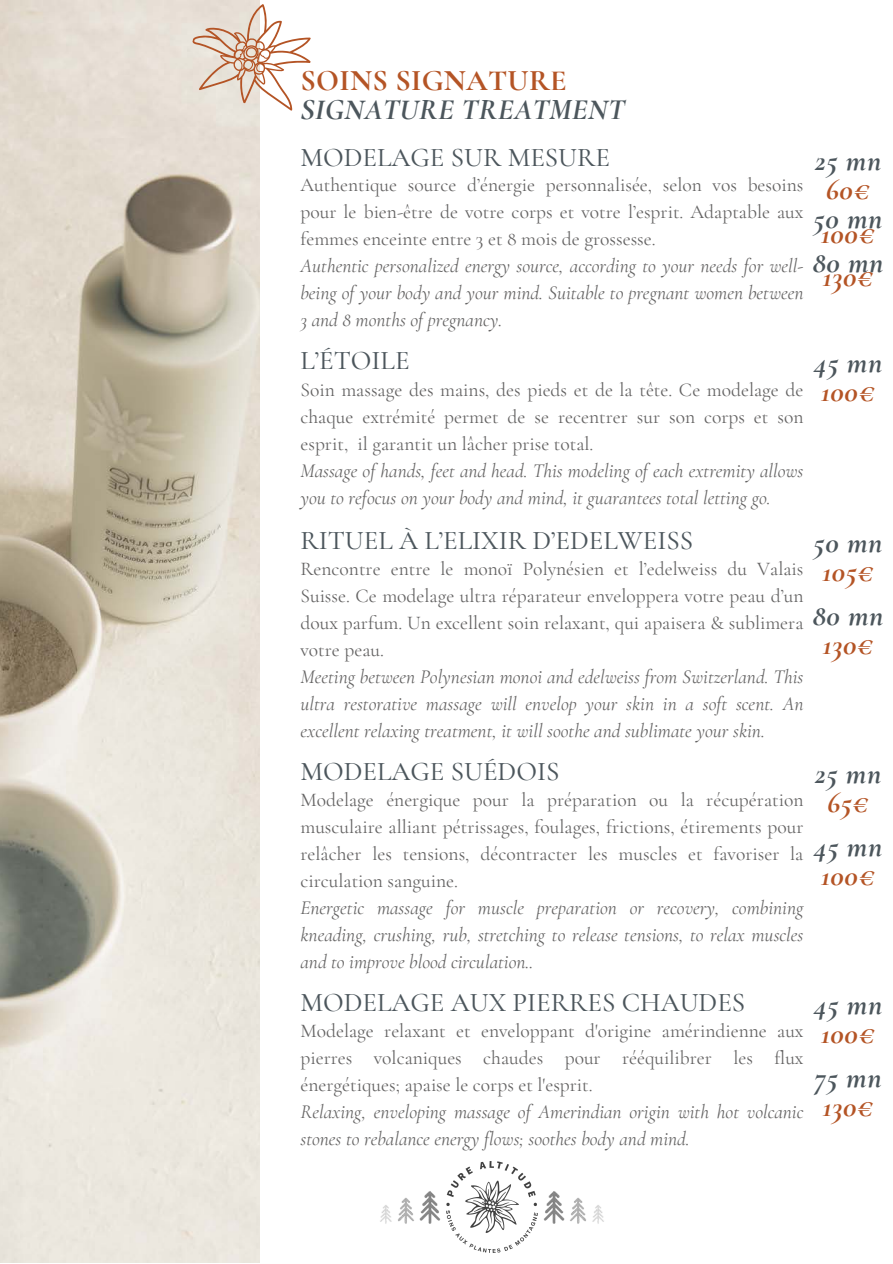
<style>
.page{position:relative;width:893px;height:1264px;background:#fff}
.page>*{position:absolute;margin:0;border:0;box-sizing:border-box;transform-origin:0 0}
.t1{font:italic 700 30px "Cormorant Garamond";letter-spacing:.02em;color:#4c565c}
.t2{font:italic 700 30px "Cormorant Garamond";letter-spacing:.02em;color:#b45425}
.t3{font:700 30px "Cormorant Garamond";letter-spacing:.01em;color:#b45425}
.t4{font:500 27px "Cormorant Garamond";color:#4c565c}
.t5{font:19.5px/27px "Cormorant Garamond";color:#646363;text-align:justify}
.t6{font:italic 19.5px/27px "Cormorant Garamond";color:#646363;text-align:justify}
</style>
<div class="page">
<img style="left:446px;top:1161px;width:91px;height:91px">
<img style="left:537px;top:1191px;width:67px;height:33px">
<img style="left:380px;top:1191px;width:61px;height:33px">
<img style="left:0;top:0;width:260px;height:1262px">
<svg style="left:182px;top:0;width:129px;height:115px"></svg>
<p class="t3" style="left:300px;top:62px;width:268px">SOINS SIGNATURE</p>
<p class="t1" style="left:300px;top:91px;width:325px">SIGNATURE TREATMENT</p>
<p class="t4" style="left:300px;top:141px;width:311px">MODELAGE SUR MESURE</p>
<p class="t5" style="left:300px;top:171px;width:504px">Authentique source d’énergie personnalisée, selon vos besoins pour le bien-être de votre corps et votre l’esprit. Adaptable aux femmes enceinte entre 3 et 8 mois de grossesse.</p>
<p class="t6" style="left:300px;top:252px;width:504px">Authentic personalized energy source, according to your needs for well&shy;being of your body and your mind. Suitable to pregnant women between 3 and 8 months of pregnancy.</p>
<p class="t4" style="left:300px;top:344px;width:111px">L’ÉTOILE</p>
<p class="t5" style="left:300px;top:376px;width:504px">Soin massage des mains, des pieds et de la tête. Ce modelage de chaque extrémité permet de se recentrer sur son corps et son esprit, il garantit un lâcher prise total.</p>
<p class="t6" style="left:300px;top:457px;width:504px">Massage of hands, feet and head. This modeling of each extremity allows you to refocus on your body and mind, it guarantees total letting go.</p>
<p class="t4" style="left:300px;top:523px;width:394px">RITUEL À L’ELIXIR D’EDELWEISS</p>
<p class="t5" style="left:300px;top:555px;width:504px">Rencontre entre le monoï Polynésien et l’edelweiss du Valais Suisse. Ce modelage ultra réparateur enveloppera votre peau d’un doux parfum. Un excellent soin relaxant, qui apaisera &amp; sublimera votre peau.</p>
<p class="t6" style="left:300px;top:663px;width:504px">Meeting between Polynesian monoi and edelweiss from Switzerland. This ultra restorative massage will envelop your skin in a soft scent. An excellent relaxing treatment, it will soothe and sublimate your skin.</p>
<p class="t4" style="left:300px;top:754px;width:260px">MODELAGE SUÉDOIS</p>
<p class="t5" style="left:300px;top:786px;width:504px">Modelage énergique pour la préparation ou la récupération musculaire alliant pétrissages, foulages, frictions, étirements pour relâcher les tensions, décontracter les muscles et favoriser la circulation sanguine.</p>
<p class="t6" style="left:300px;top:894px;width:504px">Energetic massage for muscle preparation or recovery, combining kneading, crushing, rub, stretching to release tensions, to relax muscles and to improve blood circulation..</p>
<p class="t4" style="left:300px;top:985px;width:446px">MODELAGE AUX PIERRES CHAUDES</p>
<p class="t5" style="left:300px;top:1017px;width:504px">Modelage relaxant et enveloppant d'origine amérindienne aux pierres volcaniques chaudes pour rééquilibrer les flux énergétiques; apaise le corps et l'esprit.</p>
<p class="t6" style="left:300px;top:1098px;width:504px">Relaxing, enveloping massage of Amerindian origin with hot volcanic stones to rebalance energy flows; soothes body and mind.</p>
<p class="t1" style="left:814px;top:142px;width:68px">25 mn</p>
<p class="t2" style="left:826px;top:171px;width:45px">60€</p>
<p class="t1" style="left:813px;top:200px;width:70px">50 mn</p>
<p class="t2" style="left:821px;top:215px;width:55px">100€</p>
<p class="t1" style="left:812px;top:244px;width:72px">80 mn</p>
<p class="t2" style="left:822px;top:259px;width:52px">130€</p>
<p class="t1" style="left:813px;top:344px;width:70px">45 mn</p>
<p class="t2" style="left:821px;top:374px;width:55px">100€</p>
<p class="t1" style="left:813px;top:524px;width:70px">50 mn</p>
<p class="t2" style="left:822px;top:553px;width:53px">105€</p>
<p class="t1" style="left:812px;top:597px;width:72px">80 mn</p>
<p class="t2" style="left:822px;top:626px;width:52px">130€</p>
<p class="t1" style="left:814px;top:755px;width:68px">25 mn</p>
<p class="t2" style="left:827px;top:784px;width:43px">65€</p>
<p class="t1" style="left:813px;top:828px;width:70px">45 mn</p>
<p class="t2" style="left:821px;top:857px;width:55px">100€</p>
<p class="t1" style="left:813px;top:986px;width:70px">45 mn</p>
<p class="t2" style="left:821px;top:1015px;width:55px">100€</p>
<p class="t1" style="left:814px;top:1059px;width:69px">75 mn</p>
<p class="t2" style="left:822px;top:1088px;width:52px">130€</p>
</div>
